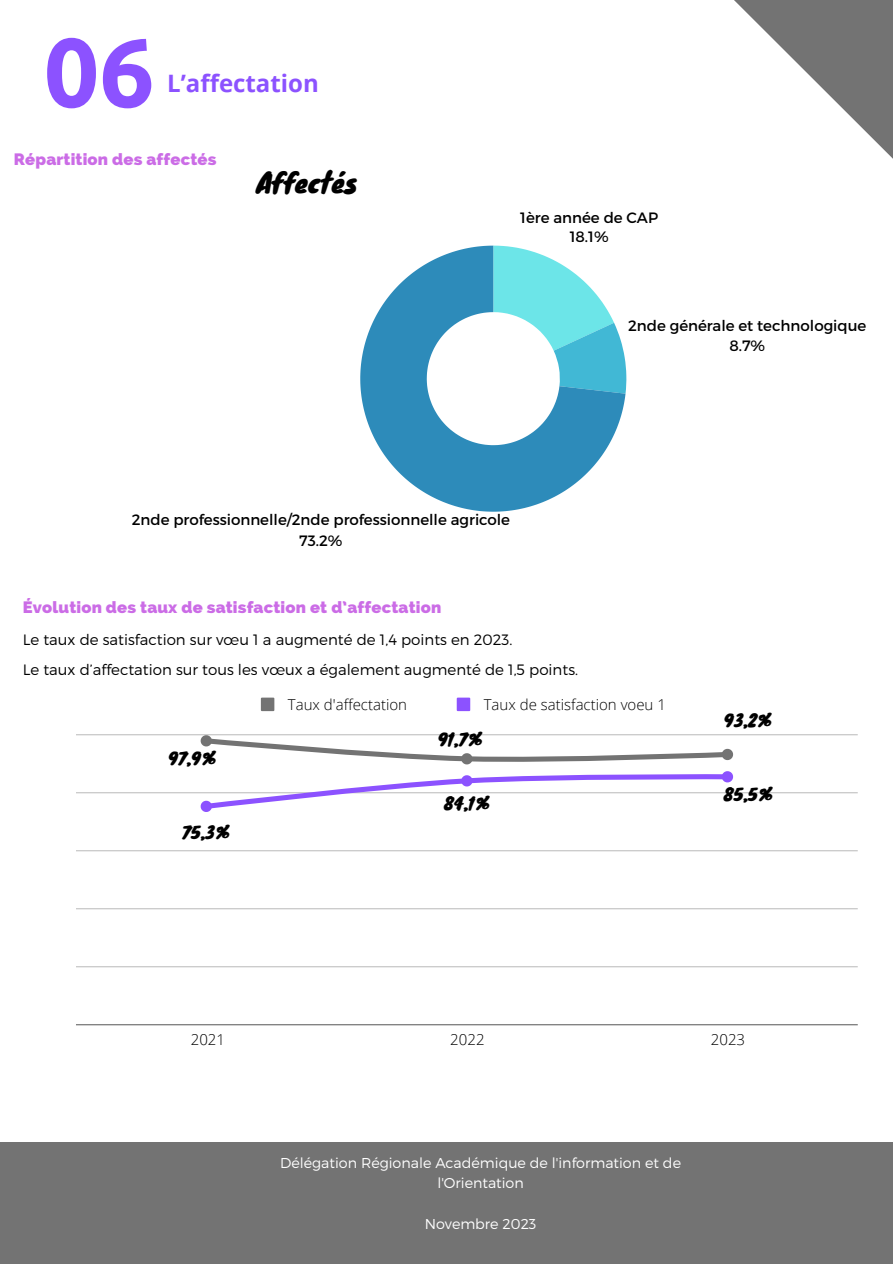
<style>
.page{position:relative;width:893px;height:1264px;background:#fff}
.page>*{position:absolute;margin:0;border:0;box-sizing:border-box;transform-origin:0 0}
.t1{font:700 97.5px "Ubuntu";color:#8c52ff}
.t2{font:27px "Knewave";color:#000}
.t3{font:700 24px "Open Sans";color:#8c52ff}
.t4{font:800 16.5px "Raleway";letter-spacing:.01em;color:#cb6ce6}
.t5{font:16.05px "Knewave";color:#000}
.t6{font:300 15px "Montserrat";color:#000}
.t7{font:15px "Montserrat";color:#000}
.t8{font:300 15px "Open Sans";color:#000}
.t9{font:300 14.25px/20.2px "Montserrat";color:#fff;text-align:center}
</style>
<div class="page">
<div style="left:0;top:1142px;width:892px;height:121px;background:#737373"></div>
<svg style="left:734px;top:0;width:158px;height:158px"></svg>
<svg style="left:261px;top:697px;width:13px;height:14px"></svg>
<svg style="left:456px;top:697px;width:14px;height:14px"></svg>
<hr style="left:76px;top:966px;width:781px;height:1px;background:#000">
<hr style="left:76px;top:908px;width:781px;height:1px;background:#000">
<hr style="left:76px;top:850px;width:781px;height:1px;background:#000">
<hr style="left:76px;top:792px;width:781px;height:1px;background:#000">
<hr style="left:76px;top:734px;width:781px;height:1px;background:#000">
<hr style="left:76px;top:1024px;width:781px;height:1px;background:#000">
<svg style="left:201px;top:735px;width:532px;height:29px"></svg>
<svg style="left:201px;top:771px;width:532px;height:41px"></svg>
<svg style="left:360px;top:246px;width:265px;height:265px"></svg>
<p class="t1" style="left:44px;top:16px;width:112px">06</p>
<p class="t3" style="left:167px;top:66px;width:153px">L’affectation</p>
<p class="t4" style="left:14px;top:149px;width:204px">Répartition des affectés</p>
<p class="t2" style="left:256px;top:160px;width:103px">Affectés</p>
<p class="t7" style="left:520px;top:208px;width:139px">1ère année de CAP</p>
<p class="t7" style="left:569px;top:226px;width:40px">18.1%</p>
<p class="t7" style="left:628px;top:316px;width:240px">2nde générale et technologique</p>
<p class="t7" style="left:729px;top:335px;width:37px">8.7%</p>
<p class="t7" style="left:132px;top:510px;width:380px">2nde professionnelle/2nde professionnelle agricole</p>
<p class="t7" style="left:299px;top:530px;width:45px">73.2%</p>
<p class="t4" style="left:23px;top:597px;width:420px">Évolution des taux de satisfaction et d’affectation</p>
<p class="t6" style="left:23px;top:630px;width:491px">Le taux de satisfaction sur vœu 1 a augmenté de 1,4 points en 2023.</p>
<p class="t6" style="left:23px;top:659px;width:557px">Le taux d’affectation sur tous les vœux a également augmenté de 1,5 points.</p>
<p class="t5" style="left:168px;top:745px;width:50px">97,9%</p>
<p class="t5" style="left:182px;top:819px;width:50px">75,3%</p>
<p class="t8" style="left:288px;top:694px;width:121px">Taux d'affectation</p>
<p class="t8" style="left:483px;top:694px;width:184px">Taux de satisfaction voeu 1</p>
<p class="t5" style="left:438px;top:726px;width:47px">91,7%</p>
<p class="t5" style="left:444px;top:790px;width:48px">84,1%</p>
<p class="t5" style="left:724px;top:707px;width:50px">93,2%</p>
<p class="t5" style="left:723px;top:780px;width:52px">85,5%</p>
<p class="t8" style="left:191px;top:1028px;width:36px">2021</p>
<p class="t8" style="left:450px;top:1028px;width:36px">2022</p>
<p class="t8" style="left:710px;top:1028px;width:36px">2023</p>
<p class="t9" style="left:280px;top:1152px;width:402px">Délégation Régionale Académique de l'information et de l'Orientation</p>
<p class="t9" style="left:424px;top:1212px;width:113px">Novembre 2023</p>
</div>
